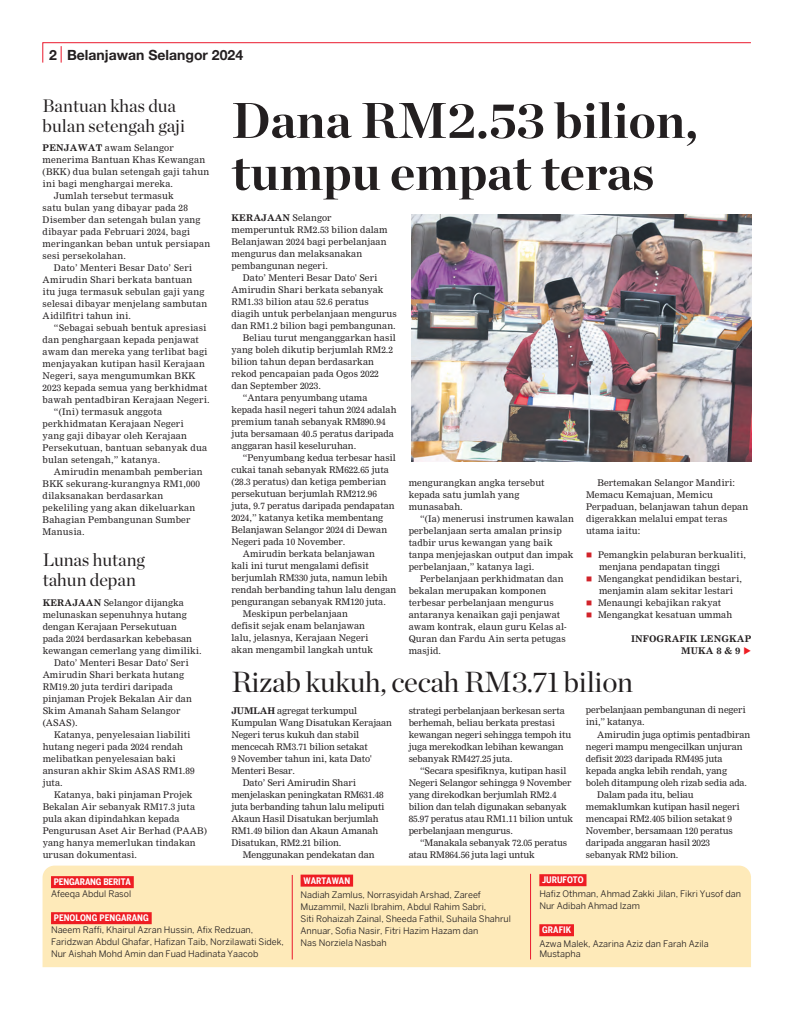
<style>
.page{position:relative;width:794px;height:1010px;background:#fff}
.page>*{position:absolute;margin:0;border:0;box-sizing:border-box;transform-origin:0 0}
.Headline_new{font:700 50px/52px "Chronicle Display";color:#231f20}
._2nd_lead_new{font:29px "Chronicle Display";letter-spacing:-.01em;color:#231f20}
.Ringkas_headline_new{font:18px "Chronicle Display";color:#231f20}
.t1{font:700 14px "Helvetica Neue";color:#231f20}
.Body{font:9px/12px "Nimrod";letter-spacing:.01em;color:#231f20}
.Body-2{font:9px/12px "Nimrod";letter-spacing:-.01em;color:#231f20}
.Redaksi{font:9px/12px "Benton Sans";color:#231f20}
.Redaksi_copy{font:700 9px "Benton Sans Cond";color:#fff}
.Body-3{font:700 9px "Nimrod";letter-spacing:.01em;color:#231f20}
.Redaksi_copy-2{font:700 9px "Benton Sans Cond";letter-spacing:-.02em;color:#fff}
.s1{font-weight:700}
.s2{font-family:"Liberation Serif";font-size:10px;color:#d1232a}
.s3{color:#ee1d23}
</style>
<div class="page">
<div style="left:43px;top:865px;width:708px;height:101px;background:#feeab9"></div>
<div style="left:51px;top:875px;width:83px;height:12px;background:#ee1d23"></div>
<div style="left:51px;top:911px;width:101px;height:12px;background:#ee1d23"></div>
<div style="left:300px;top:874px;width:53px;height:12px;background:#ee1d23"></div>
<div style="left:539px;top:873px;width:47px;height:12px;background:#ee1d23"></div>
<div style="left:539px;top:923px;width:35px;height:12px;background:#ee1d23"></div>
<svg style="left:42px;top:42px;width:709px;height:21px"></svg>
<hr style="left:292px;top:874px;width:1px;height:85px;background:#ea1a2d">
<hr style="left:530px;top:873px;width:1px;height:86px;background:#ea1a2d">
<img style="left:411px;top:214px;width:340px;height:247px">
<p class="t1" style="left:49px;top:44px;width:196px">2 Belanjawan Selangor 2024</p>
<p class="Ringkas_headline_new" style="left:43px;top:92px;width:135px">Bantuan khas dua</p>
<p class="Ringkas_headline_new" style="left:43px;top:112px;width:144px">bulan setengah gaji</p>
<p class="Body" style="left:43px;top:142px;width:168px"><span class="s1">PENJAWAT</span> awam Selangor menerima Bantuan Khas Kewangan (BKK) dua bulan setengah gaji tahun ini bagi menghargai mereka.</p>
<p class="Body" style="left:43px;top:190px;width:169px;text-indent:11px">Jumlah tersebut termasuk<br>satu bulan yang dibayar pada 28<br>Disember dan setengah bulan yang dibayar pada Februari 2024, bagi meringankan beban untuk persiapan sesi persekolahan.</p>
<p class="Body" style="left:43px;top:262px;width:166px;text-indent:11px">Dato’ Menteri Besar Dato’ Seri<br>Amirudin Shari berkata bantuan itu juga termasuk sebulan gaji yang selesai dibayar menjelang sambutan<br>Aidilfitri tahun ini.</p>
<p class="Body" style="left:43px;top:322px;width:169px;text-indent:11px">“Sebagai sebuah bentuk apresiasi dan penghargaan kepada penjawat awam dan mereka yang terlibat bagi menjayakan kutipan hasil Kerajaan Negeri, saya mengumumkan BKK 2023 kepada semua yang berkhidmat bawah pentadbiran Kerajaan Negeri.</p>
<p class="Body" style="left:43px;top:406px;width:166px;text-indent:11px">“(Ini) termasuk anggota perkhidmatan Kerajaan Negeri yang gaji dibayar oleh Kerajaan<br>Persekutuan, bantuan sebanyak dua bulan setengah,” katanya.</p>
<p class="Body" style="left:43px;top:466px;width:161px;text-indent:11px">Amirudin menambah pemberian<br>BKK sekurang-kurangnya RM1,000 dilaksanakan berdasarkan pekeliling yang akan dikeluarkan<br>Bahagian Pembangunan Sumber<br>Manusia.</p>
<p class="Ringkas_headline_new" style="left:43px;top:546px;width:104px">Lunas hutang</p>
<p class="Ringkas_headline_new" style="left:43px;top:566px;width:95px">tahun depan</p>
<p class="Body" style="left:43px;top:596px;width:161px"><span class="s1">KERAJAAN</span> Selangor dijangka melunaskan sepenuhnya hutang dengan Kerajaan Persekutuan<br>pada 2024 berdasarkan kebebasan kewangan cemerlang yang dimiliki.</p>
<p class="Body" style="left:43px;top:656px;width:151px;text-indent:11px">Dato’ Menteri Besar Dato' Seri<br>Amirudin Shari berkata hutang<br>RM19.20 juta terdiri daripada pinjaman Projek Bekalan Air dan<br>Skim Amanah Saham Selangor (ASAS).</p>
<p class="Body" style="left:43px;top:728px;width:153px;text-indent:11px">Katanya, penyelesaian liabiliti hutang negeri pada 2024 rendah melibatkan penyelesaian baki ansuran akhir Skim ASAS RM1.89 juta.</p>
<p class="Body" style="left:43px;top:788px;width:166px;text-indent:11px">Katanya, baki pinjaman Projek<br>Bekalan Air sebanyak RM17.3 juta pula akan dipindahkan kepada<br>Pengurusan Aset Air Berhad (PAAB) yang hanya memerlukan tindakan urusan dokumentasi.</p>
<p class="Headline_new" style="left:231px;top:91px;width:468px">Dana RM2.53 bilion, tumpu empat teras</p>
<p class="Body" style="left:231px;top:212px;width:158px"><span class="s1">KERAJAAN</span> Selangor memperuntuk RM2.53 bilion dalam<br>Belanjawan 2024 bagi perbelanjaan mengurus dan melaksanakan pembangunan negeri.</p>
<p class="Body" style="left:231px;top:272px;width:167px;text-indent:11px">Dato’ Menteri Besar Dato' Seri Amirudin Shari berkata sebanyak RM1.33 bilion atau 52.6 peratus diagih untuk perbelanjaan mengurus dan RM1.2 bilion bagi pembangunan.</p>
<p class="Body" style="left:231px;top:332px;width:166px;text-indent:11px">Beliau turut menganggarkan hasil yang boleh dikutip berjumlah RM2.2 bilion tahun depan berdasarkan rekod pencapaian pada Ogos 2022 dan September 2023.</p>
<p class="Body" style="left:231px;top:392px;width:166px;text-indent:11px">“Antara penyumbang utama kepada hasil negeri tahun 2024 adalah premium tanah sebanyak RM890.94 juta bersamaan 40.5 peratus daripada anggaran hasil keseluruhan.</p>
<p class="Body" style="left:231px;top:452px;width:166px;text-indent:11px">“Penyumbang kedua terbesar hasil cukai tanah sebanyak RM622.65 juta (28.3 peratus) dan ketiga pemberian persekutuan berjumlah RM212.96 juta, 9.7 peratus daripada pendapatan 2024,” katanya ketika membentang Belanjawan Selangor 2024 di Dewan Negeri pada 10 November.</p>
<p class="Body" style="left:231px;top:548px;width:166px;text-indent:11px">Amirudin berkata belanjawan<br>kali ini turut mengalami defisit berjumlah RM330 juta, namun lebih rendah berbanding tahun lalu dengan pengurangan sebanyak RM120 juta.</p>
<p class="Body" style="left:231px;top:608px;width:143px;text-indent:11px">Meskipun perbelanjaan defisit sejak enam belanjawan lalu, jelasnya, Kerajaan Negeri akan mengambil langkah untuk</p>
<p class="Body" style="left:409px;top:477px;width:137px">mengurangkan angka tersebut kepada satu jumlah yang munasabah.</p>
<p class="Body" style="left:409px;top:513px;width:167px;text-indent:11px">“(Ia) menerusi instrumen kawalan perbelanjaan serta amalan prinsip tadbir urus kewangan yang baik tanpa menjejaskan output dan impak perbelanjaan,” katanya lagi.</p>
<p class="Body" style="left:409px;top:573px;width:159px;text-indent:11px">Perbelanjaan perkhidmatan dan bekalan merupakan komponen terbesar perbelanjaan mengurus antaranya kenaikan gaji penjawat awam kontrak, elaun guru Kelas al-<br>Quran dan Fardu Ain serta petugas masjid.</p>
<p class="Body" style="left:586px;top:477px;width:164px;text-indent:11px">Bertemakan Selangor Mandiri:<br>Memacu Kemajuan, Memicu<br>Perpaduan, belanjawan tahun depan digerakkan melalui empat teras utama iaitu:</p>
<p class="Body" style="left:599px;top:549px;width:148px;text-indent:-13px"><span class="s2">■</span> Pemangkin pelaburan berkualiti, menjana pendapatan tinggi</p>
<p class="Body" style="left:586px;top:573px;width:157px;text-align:center"><span class="s2">■</span> Mengangkat pendidikan bestari, menjamin alam sekitar lestari</p>
<p class="Body" style="left:586px;top:597px;width:137px"><span class="s2">■</span> Menaungi kebajikan rakyat</p>
<p class="Body" style="left:586px;top:609px;width:148px"><span class="s2">■</span> Mengangkat kesatuan ummah</p>
<p class="Body-3" style="left:631px;top:633px;width:122px">INFOGRAFIK LENGKAP</p>
<p class="Body-3" style="left:681px;top:645px;width:72px">MUKA 8 &amp; 9 <span class="s3">◆</span></p>
<p class="_2nd_lead_new" style="left:231px;top:659px;width:403px">Rizab kukuh, cecah RM3.71 bilion</p>
<p class="Body-2" style="left:231px;top:704px;width:162px"><span class="s1">JUMLAH</span> agregat terkumpul<br>Kumpulan Wang Disatukan Kerajaan<br>Negeri terus kukuh dan stabil mencecah RM3.71 bilion setakat<br>9 November tahun ini, kata Dato'<br>Menteri Besar.</p>
<p class="Body-2" style="left:231px;top:776px;width:155px;text-indent:11px">Dato’ Seri Amirudin Shari menjelaskan peningkatan RM631.48 juta berbanding tahun lalu meliputi<br>Akaun Hasil Disatukan berjumlah<br>RM1.49 bilion dan Akaun Amanah<br>Disatukan, RM2.21 bilion.</p>
<p class="Body-2" style="left:243px;top:848px;width:133px">Menggunakan pendekatan dan</p>
<p class="Body-2" style="left:586px;top:704px;width:161px">perbelanjaan pembangunan di negeri ini,” katanya.</p>
<p class="Body-2" style="left:586px;top:728px;width:166px;text-indent:11px">Amirudin juga optimis pentadbiran negeri mampu mengecilkan unjuran defisit 2023 daripada RM495 juta kepada angka lebih rendah, yang boleh ditampung oleh rizab sedia ada.</p>
<p class="Body-2" style="left:586px;top:788px;width:155px;text-indent:11px">Dalam pada itu, beliau memaklumkan kutipan hasil negeri mencapai RM2.405 bilion setakat 9<br>November, bersamaan 120 peratus daripada anggaran hasil 2023 sebanyak RM2 bilion.</p>
<p class="Body-2" style="left:409px;top:704px;width:164px">strategi perbelanjaan berkesan serta berhemah, beliau berkata prestasi kewangan negeri sehingga tempoh itu juga merekodkan lebihan kewangan sebanyak RM427.25 juta.</p>
<p class="Body-2" style="left:409px;top:764px;width:166px;text-indent:11px">“Secara spesifiknya, kutipan hasil Negeri Selangor sehingga 9 November yang direkodkan berjumlah RM2.4 bilion dan telah digunakan sebanyak 85.97 peratus atau RM1.11 bilion untuk perbelanjaan mengurus.</p>
<p class="Body-2" style="left:409px;top:836px;width:160px;text-indent:11px">“Manakala sebanyak 72.05 peratus atau RM864.56 juta lagi untuk</p>
<p class="Redaksi_copy-2" style="left:54px;top:876px;width:78px">PENGARANG BERITA</p>
<p class="Redaksi" style="left:51px;top:887px;width:82px">Afeeqa Abdul Rasol</p>
<p class="Redaksi_copy" style="left:54px;top:912px;width:96px">PENOLONG PENGARANG</p>
<p class="Redaksi" style="left:51px;top:923px;width:234px">Naeem Raffi, Khairul Azran Hussin, Afix Redzuan,<br>Faridzwan Abdul Ghafar, Hafizan Taib, Norzilawati Sidek,<br>Nur Aishah Mohd Amin dan Fuad Hadinata Yaacob</p>
<p class="Redaksi_copy" style="left:303px;top:874px;width:48px">WARTAWAN</p>
<p class="Redaksi" style="left:300px;top:888px;width:187px">Nadiah Zamlus, Norrasyidah Arshad, Zareef<br>Muzammil, Nazli Ibrahim, Abdul Rahim Sabri,</p>
<p class="Redaksi" style="left:300px;top:912px;width:212px">Siti Rohaizah Zainal, Sheeda Fathil, Suhaila Shahrul<br>Annuar, Sofia Nasir, Fitri Hazim Hazam dan</p>
<p class="Redaksi" style="left:300px;top:936px;width:88px">Nas Norziela Nasbah</p>
<p class="Redaksi_copy" style="left:542px;top:874px;width:43px">JURUFOTO</p>
<p class="Redaksi" style="left:539px;top:887px;width:203px">Hafiz Othman, Ahmad Zakki Jilan, Fikri Yusof dan<br>Nur Adibah Ahmad Izam</p>
<p class="Redaksi_copy" style="left:542px;top:924px;width:30px">GRAFIK</p>
<p class="Redaksi" style="left:539px;top:938px;width:171px;line-height:10px">Azwa Malek, Azarina Aziz dan Farah Azila<br>Mustapha</p>
</div>
